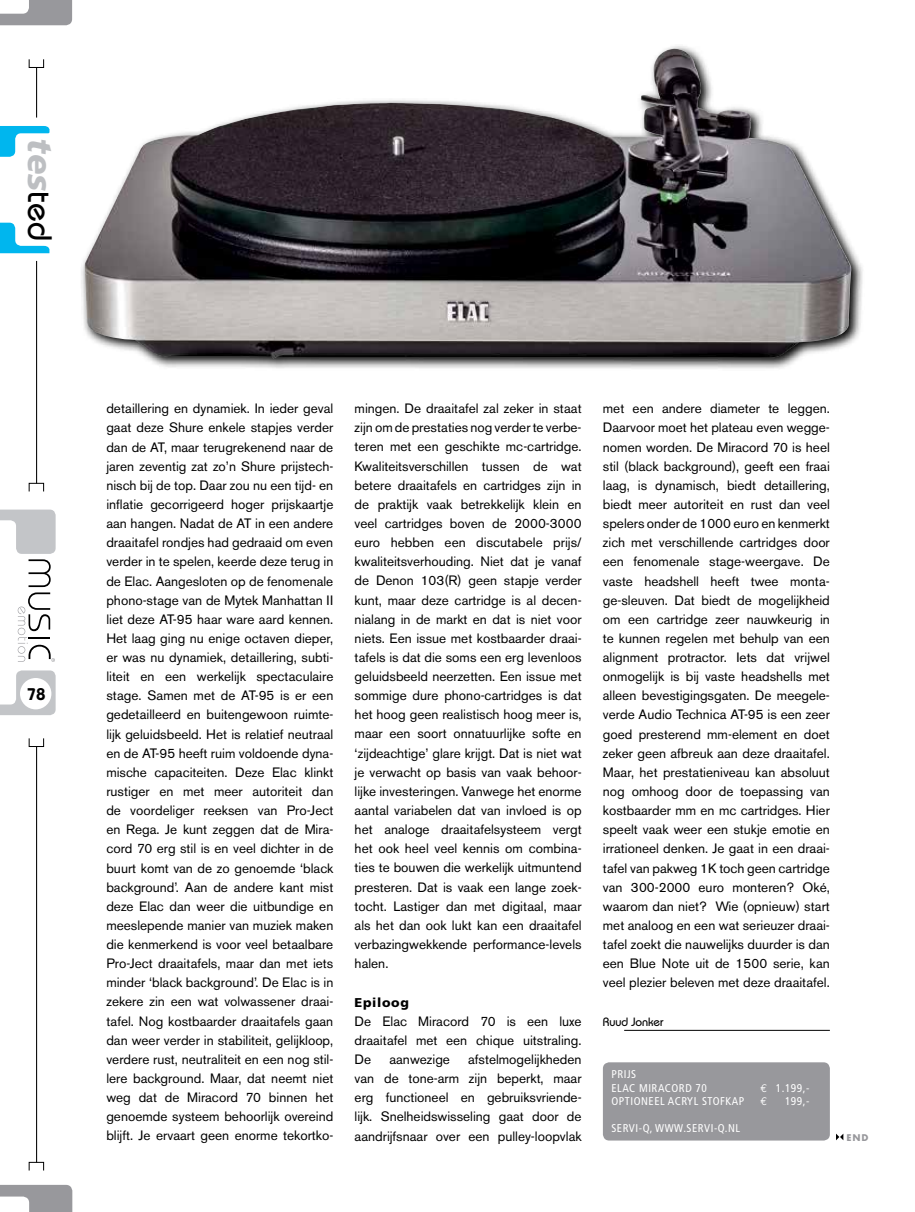
<style>
.page{position:relative;width:915px;height:1212px;background:#fff}
.page>*{position:absolute;margin:0;border:0;box-sizing:border-box;transform-origin:0 0}
.t1{font:italic 900 33.9px "Frutiger";color:#bdbfc2}
.t2{font:600 16.95px "Bauhaus";color:#000}
.t3{font:13.5px/19.2px "Akzidenz Grotesk BE";color:#000;text-align:justify}
.t4{font:900 12.75px "Frutiger";letter-spacing:.05em;color:#000}
.t5{font:500 12px "Bauhaus";color:#000}
.t6{font:condensed 11.25px/13.5px "Frutiger";letter-spacing:.05em;color:#fff}
.t7{font:11.25px "Euro Mono";color:#fff}
.t8{font:700 9px "Futura";color:#98989c}
.s1{font-family:"Bauhaus";font-weight:500;font-style:normal;color:#000}
.s2{font-family:"Euro Mono";font-stretch:normal}
</style>
<div class="page">
<hr style="left:624px;top:1030px;width:205px;height:1px;background:#000">
<div style="left:602px;top:1062px;width:227px;height:78px;background:#98989c;border-radius:6px"></div>
<svg style="left:836px;top:1133px;width:7px;height:7px"></svg>
<svg style="left:81px;top:46px;width:782px;height:323px"></svg>
<img style="left:85px;top:49px;width:765px;height:309px">
<svg style="left:0;top:0;width:72px;height:25px"></svg>
<svg style="left:0;top:670px;width:56px;height:45px"></svg>
<svg style="left:0;top:1185px;width:72px;height:27px"></svg>
<hr style="left:36px;top:67px;width:1px;height:51px;background:#000">
<div style="left:29px;top:59px;width:15px;height:9px;border:1px solid #000"></div>
<hr style="left:36px;top:746px;width:1px;height:416px;background:#000">
<div style="left:29px;top:738px;width:15px;height:9px;border:1px solid #000"></div>
<div style="left:29px;top:1162px;width:15px;height:9px;border:1px solid #000"></div>
<div style="left:20px;top:678px;width:31px;height:31px;background:#fff;border-radius:50%"></div>
<div style="left:29px;top:483px;width:15px;height:9px;border:1px solid #000"></div>
<hr style="left:36px;top:261px;width:1px;height:222px;background:#000">
<svg style="left:0;top:223px;width:49px;height:30px"></svg>
<svg style="left:0;top:126px;width:49px;height:31px"></svg>
<svg style="left:0;top:510px;width:56px;height:152px"></svg>
<h1 class="t1" style="left:60px;top:138px;width:104px;rotate:90deg">tes<span class="s1">ted</span></h1>
<p class="t2" style="left:27px;top:684px;width:20px">78</p>
<p class="t3" style="left:106px;top:399px;width:228px">detaillering en dynamiek. In ieder geval gaat deze Shure enkele stapjes verder dan de AT, maar terugrekenend naar de jaren zeventig zat zo’n Shure prijstech&shy;nisch bij de top. Daar zou nu een tijd- en inflatie gecorrigeerd hoger prijskaartje aan hangen. Nadat de AT in een andere draaitafel rondjes had gedraaid om even verder in te spelen, keerde deze terug in de Elac. Aangesloten op de fenomenale phono-stage van de Mytek Manhattan II liet deze AT-95 haar ware aard kennen.<br>Het laag ging nu enige octaven dieper, er was nu dynamiek, detaillering, subti&shy;liteit en een werkelijk spectaculaire stage. Samen met de AT-95 is er een gedetailleerd en buitengewoon ruimte&shy;lijk geluidsbeeld. Het is relatief neutraal en de AT-95 heeft ruim voldoende dyna&shy;mische capaciteiten. Deze Elac klinkt rustiger en met meer autoriteit dan de voordeliger reeksen van Pro-Ject en Rega. Je kunt zeggen dat de Mira&shy;cord 70 erg stil is en veel dichter in de buurt komt van de zo genoemde ‘black background’. Aan de andere kant mist deze Elac dan weer die uitbundige en meeslepende manier van muziek maken die kenmerkend is voor veel betaalbare Pro-Ject draaitafels, maar dan met iets minder ‘black background’. De Elac is in zekere zin een wat volwassener draai&shy;tafel. Nog kostbaarder draaitafels gaan dan weer verder in stabiliteit, gelijkloop, verdere rust, neutraliteit en een nog stil&shy;lere background. Maar, dat neemt niet weg dat de Miracord 70 binnen het genoemde systeem behoorlijk overeind blijft. Je ervaart geen enorme tekortko-</p>
<p class="t3" style="left:354px;top:399px;width:228px">mingen. De draaitafel zal zeker in staat zijn om de prestaties nog verder te verbe&shy;teren met een geschikte mc-cartridge.<br>Kwaliteitsverschillen tussen de wat betere draaitafels en cartridges zijn in de praktijk vaak betrekkelijk klein en veel cartridges boven de 2000-3000 euro hebben een discutabele prijs/ kwaliteitsverhouding. Niet dat je vanaf de Denon 103(R) geen stapje verder kunt, maar deze cartridge is al decen&shy;nialang in de markt en dat is niet voor niets. Een issue met kostbaarder draai&shy;tafels is dat die soms een erg levenloos geluidsbeeld neerzetten. Een issue met sommige dure phono-cartridges is dat het hoog geen realistisch hoog meer is, maar een soort onnatuurlijke softe en ‘zijdeachtige’ glare krijgt. Dat is niet wat je verwacht op basis van vaak behoor&shy;lijke investeringen. Vanwege het enorme aantal variabelen dat van invloed is op het analoge draaitafelsysteem vergt het ook heel veel kennis om combina&shy;ties te bouwen die werkelijk uitmuntend presteren. Dat is vaak een lange zoek&shy;tocht. Lastiger dan met digitaal, maar als het dan ook lukt kan een draaitafel verbazingwekkende performance-levels halen.</p>
<p class="t4" style="left:354px;top:994px;width:56px">Epiloog</p>
<p class="t3" style="left:354px;top:1011px;width:228px">De Elac Miracord 70 is een luxe draaitafel met een chique uitstraling.<br>De</p>
<p class="t3" style="left:354px;top:1050px;width:228px;text-indent:113px">afstelmogelijkheden van de tone-arm zijn beperkt, maar erg functioneel en gebruiksvriende&shy;lijk. Snelheidswisseling gaat door de aandrijfsnaar over een pulley-loopvlak</p>
<p class="t3" style="left:389px;top:1050px;width:62px">aanwezige</p>
<p class="t3" style="left:602px;top:399px;width:228px">met een andere diameter te leggen.<br>Daarvoor moet het plateau even wegge&shy;nomen worden. De Miracord 70 is heel stil (black background), geeft een fraai laag, is dynamisch, biedt detaillering, biedt meer autoriteit en rust dan veel spelers onder de 1000 euro en kenmerkt zich met verschillende cartridges door een fenomenale stage-weergave. De vaste headshell heeft twee monta&shy;ge-sleuven. Dat biedt de mogelijkheid om een cartridge zeer nauwkeurig in te kunnen regelen met behulp van een alignment protractor. Iets dat vrijwel onmogelijk is bij vaste headshells met alleen bevestigingsgaten. De meegele&shy;verde Audio Technica AT-95 is een zeer goed presterend mm-element en doet zeker geen afbreuk aan deze draaitafel.<br>Maar, het prestatieniveau kan absoluut nog omhoog door de toepassing van kostbaarder mm en mc cartridges. Hier speelt vaak weer een stukje emotie en irrationeel denken. Je gaat in een draai&shy;tafel van pakweg 1K toch geen cartridge van 300-2000 euro monteren? Oké, waarom dan niet? Wie (opnieuw) start met analoog en een wat serieuzer draai&shy;tafel zoekt die nauwelijks duurder is dan een Blue Note uit de 1500 serie, kan veel plezier beleven met deze draaitafel.</p>
<p class="t5" style="left:602px;top:1014px;width:62px">Ruud Jonker</p>
<p class="t6" style="left:611px;top:1068px;width:97px">PRIJS<br>ELAC MIRACORD 70</p>
<p class="t6" style="left:760px;top:1081px;width:51px"><span class="s2">€</span> 1.199,-</p>
<p class="t6" style="left:611px;top:1095px;width:134px">OPTIONEEL ACRYL STOFKAP</p>
<p class="t7" style="left:760px;top:1095px;width:8px">€</p>
<p class="t6" style="left:784px;top:1095px;width:26px">199,-</p>
<p class="t6" style="left:611px;top:1122px;width:130px">SERVI-Q, WWW.SERVI-Q.NL</p>
<p class="t8" style="left:846px;top:1130px;width:24px">END</p>
</div>
